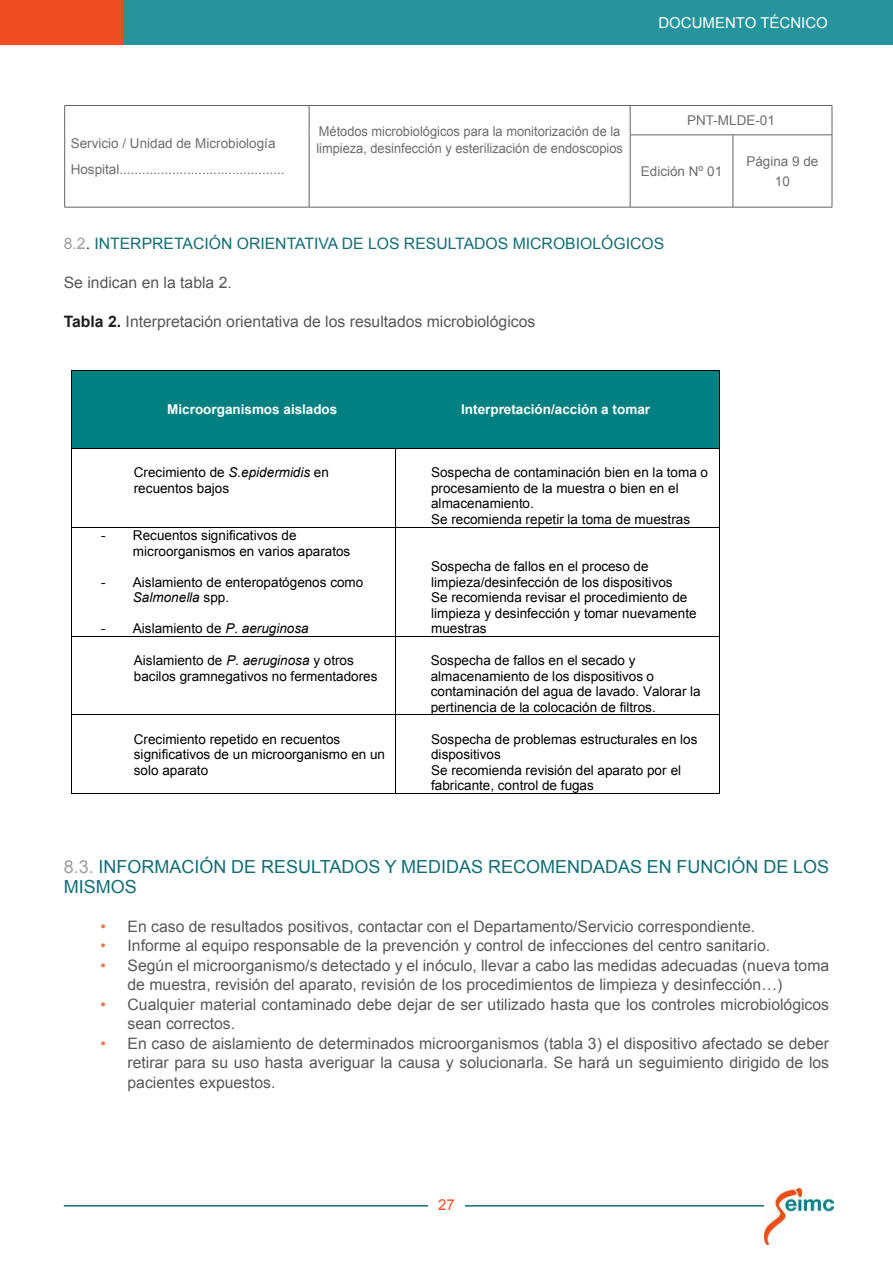
<style>
.page{position:relative;width:893px;height:1263px;background:#fff}
.page>*{position:absolute;margin:0;border:0;box-sizing:border-box;transform-origin:0 0}
.t1{font:18px/19.5px "Arial";color:#106e76}
.t2{font:15.75px/19.5px "Arial";color:#57585a}
.t3{font:15.75px "Arial";color:#106e76}
.t4{font:15px "Arial";color:#fff}
.t5{font:15px "Arial";color:#f04d22}
.t6{font:13.5px/15.6px "Arial";letter-spacing:.005em;color:#000}
.t7{font:13.5px/25.5px "Arial";color:#6c6d70}
.t8{font:13.5px/16.5px "Arial";color:#6c6d70;scale:.95 1}
.t9{font:700 13.5px "Arial";color:#fff}
.s1{color:#9d9fa2}
.s2{color:#231f20}
.s3{font-weight:700;color:#231f20}
.s4{font-style:italic}
.s5{color:#9b9da0}
.s6{color:#f37342}
</style>
<div class="page">
<hr style="left:64px;top:1205px;width:769px;height:1px;background:#106e76">
<div style="left:428px;top:1192px;width:37px;height:26px;background:#fff"></div>
<div style="left:0;top:0;width:123px;height:45px;background:#f04d22"></div>
<div style="left:123px;top:0;width:770px;height:45px;background:#26949c"></div>
<img style="left:764px;top:1188px;width:69px;height:56px">
<hr style="left:64px;top:207px;width:245px;height:1px;background:#636366">
<hr style="left:64px;top:105px;width:245px;height:1px;background:#636366">
<svg style="left:64px;top:106px;width:1px;height:29px"></svg>
<hr style="left:309px;top:105px;width:321px;height:1px;background:#636366">
<svg style="left:309px;top:106px;width:1px;height:29px"></svg>
<hr style="left:64px;top:135px;width:1px;height:72px;background:#636366">
<hr style="left:309px;top:135px;width:1px;height:72px;background:#636366">
<hr style="left:630px;top:105px;width:103px;height:1px;background:#636366">
<svg style="left:630px;top:106px;width:1px;height:29px"></svg>
<hr style="left:733px;top:105px;width:99px;height:1px;background:#636366">
<svg style="left:832px;top:106px;width:1px;height:29px"></svg>
<hr style="left:630px;top:135px;width:103px;height:1px;background:#636366">
<hr style="left:630px;top:135px;width:1px;height:72px;background:#636366">
<hr style="left:733px;top:135px;width:99px;height:1px;background:#636366">
<hr style="left:733px;top:135px;width:1px;height:72px;background:#636366">
<hr style="left:832px;top:135px;width:1px;height:72px;background:#636366">
<hr style="left:309px;top:207px;width:321px;height:1px;background:#636366">
<hr style="left:630px;top:207px;width:103px;height:1px;background:#636366">
<hr style="left:733px;top:207px;width:99px;height:1px;background:#636366">
<div style="left:72px;top:371px;width:647px;height:77px;background:#008080"></div>
<hr style="left:72px;top:370px;width:647px;height:1px;background:#000">
<hr style="left:71px;top:371px;width:1px;height:77px;background:#000">
<hr style="left:719px;top:371px;width:1px;height:77px;background:#000">
<hr style="left:72px;top:448px;width:323px;height:1px;background:#000">
<hr style="left:396px;top:448px;width:323px;height:1px;background:#000">
<hr style="left:71px;top:449px;width:1px;height:78px;background:#000">
<hr style="left:395px;top:449px;width:1px;height:78px;background:#000">
<hr style="left:719px;top:449px;width:1px;height:78px;background:#000">
<hr style="left:72px;top:527px;width:323px;height:1px;background:#000">
<hr style="left:396px;top:527px;width:323px;height:1px;background:#000">
<hr style="left:71px;top:527px;width:1px;height:109px;background:#000">
<hr style="left:395px;top:527px;width:1px;height:109px;background:#000">
<hr style="left:719px;top:527px;width:1px;height:109px;background:#000">
<hr style="left:72px;top:636px;width:323px;height:1px;background:#000">
<hr style="left:396px;top:636px;width:323px;height:1px;background:#000">
<hr style="left:71px;top:637px;width:1px;height:78px;background:#000">
<hr style="left:395px;top:637px;width:1px;height:78px;background:#000">
<hr style="left:719px;top:637px;width:1px;height:78px;background:#000">
<hr style="left:72px;top:715px;width:323px;height:1px;background:#000">
<hr style="left:396px;top:715px;width:323px;height:1px;background:#000">
<hr style="left:71px;top:715px;width:1px;height:78px;background:#000">
<hr style="left:72px;top:793px;width:323px;height:1px;background:#000">
<hr style="left:395px;top:715px;width:1px;height:78px;background:#000">
<hr style="left:396px;top:793px;width:323px;height:1px;background:#000">
<hr style="left:719px;top:715px;width:1px;height:78px;background:#000">
<p class="t4" style="left:658px;top:12px;width:171px">DOCUMENTO TÉCNICO</p>
<p class="t7" style="left:71px;top:131px;width:215px">Servicio / Unidad de Microbiología<br>Hospital............................................</p>
<p class="t8" style="left:316px;top:124px;width:324px">Métodos microbiológicos para la monitorización de la limpieza, desinfección y esterilización de endoscopios</p>
<p class="t7" style="left:687px;top:108px;width:89px">PNT-MLDE-01</p>
<p class="t7" style="left:641px;top:159px;width:83px">Edición Nº 01</p>
<p class="t7" style="left:746px;top:152px;width:74px;line-height:19.5px;text-align:center">Página 9 de<br>10</p>
<p class="t3" style="left:64px;top:233px;width:602px"><span class="s1">8.2</span><span class="s2">.</span> INTERPRETACIÓN ORIENTATIVA DE LOS RESULTADOS MICROBIOLÓGICOS</p>
<p class="t2" style="left:64px;top:273px;width:170px">Se indican en la tabla 2.</p>
<p class="t2" style="left:64px;top:312px;width:473px"><span class="s3">Tabla 2.</span> Interpretación orientativa de los resultados microbiológicos</p>
<p class="t9" style="left:167px;top:400px;width:172px">Microorganismos aislados</p>
<p class="t9" style="left:461px;top:400px;width:191px">Interpretación/acción a tomar</p>
<p class="t6" style="left:134px;top:465px;width:197px">Crecimiento de <span class="s4">S.epidermidis</span> en recuentos bajos</p>
<p class="t6" style="left:431px;top:465px;width:279px">Sospecha de contaminación bien en la toma o procesamiento de la muestra o bien en el almacenamiento.<br>Se recomienda repetir la toma de muestras</p>
<p class="t6" style="left:133px;top:528px;width:219px;text-indent:-32px">- Recuentos significativos de microorganismos en varios aparatos</p>
<p class="t6" style="left:133px;top:574px;width:232px;text-indent:-32px">- Aislamiento de enteropatógenos como<br><span class="s4">Salmonella</span> spp.</p>
<p class="t6" style="left:101px;top:621px;width:209px">- Aislamiento de <span class="s4">P. aeruginosa</span></p>
<p class="t6" style="left:431px;top:559px;width:267px">Sospecha de fallos en el proceso de limpieza/desinfección de los dispositivos<br>Se recomienda revisar el procedimiento de limpieza y desinfección y tomar nuevamente muestras</p>
<p class="t6" style="left:134px;top:652px;width:245px">Aislamiento de <span class="s4">P. aeruginosa</span> y otros bacilos gramnegativos no fermentadores</p>
<p class="t6" style="left:431px;top:653px;width:271px">Sospecha de fallos en el secado y almacenamiento de los dispositivos o contaminación del agua de lavado. Valorar la pertinencia de la colocación de filtros.</p>
<p class="t6" style="left:134px;top:731px;width:253px">Crecimiento repetido en recuentos significativos de un microorganismo en un solo aparato</p>
<p class="t6" style="left:431px;top:731px;width:268px">Sospecha de problemas estructurales en los dispositivos<br>Se recomienda revisión del aparato por el fabricante, control de fugas</p>
<h1 class="t1" style="left:64px;top:857px;width:767px"><span class="s5">8.3.</span> INFORMACIÓN DE RESULTADOS Y MEDIDAS RECOMENDADAS EN FUNCIÓN DE LOS<br>MISMOS</h1>
<p class="t2" style="left:101px;top:916px;width:656px"><span class="s6">•</span> En caso de resultados positivos, contactar con el Departamento/Servicio correspondiente.</p>
<p class="t2" style="left:101px;top:936px;width:671px"><span class="s6">•</span> Informe al equipo responsable de la prevención y control de infecciones del centro sanitario.</p>
<p class="t2" style="left:128px;top:955px;width:703px;text-indent:-27px"><span class="s6">•</span> Según el microorganismo/s detectado y el inóculo, llevar a cabo las medidas adecuadas (nueva toma de muestra, revisión del aparato, revisión de los procedimientos de limpieza y desinfección…)</p>
<p class="t2" style="left:128px;top:994px;width:703px;text-indent:-27px"><span class="s6">•</span> Cualquier material contaminado debe dejar de ser utilizado hasta que los controles microbiológicos sean correctos.</p>
<p class="t2" style="left:128px;top:1033px;width:703px;text-align:justify;text-indent:-27px"><span class="s6">•</span> En caso de aislamiento de determinados microorganismos (tabla 3) el dispositivo afectado se deber retirar para su uso hasta averiguar la causa y solucionarla. Se hará un seguimiento dirigido de los pacientes expuestos.</p>
<p class="t5" style="left:438px;top:1195px;width:18px">27</p>
</div>
